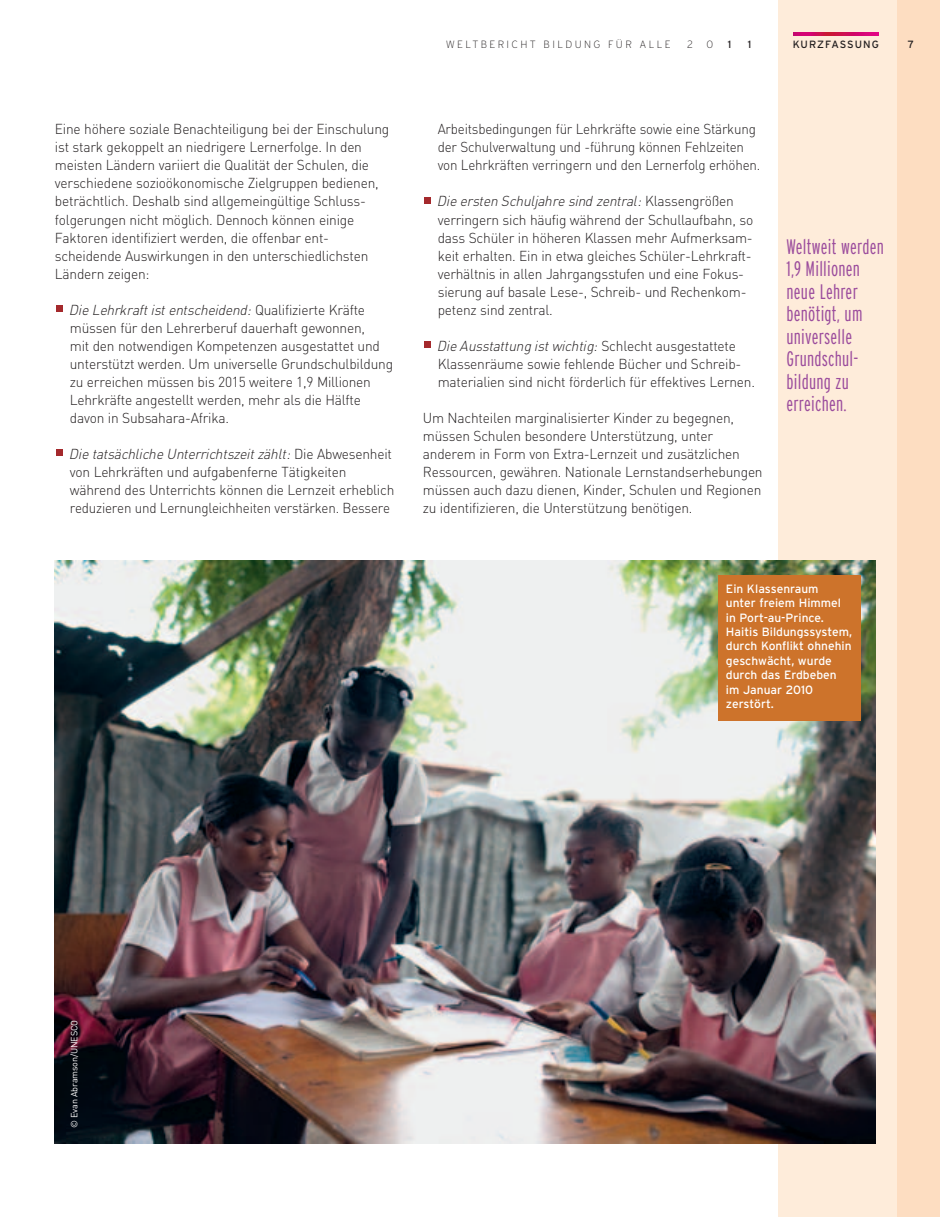
<style>
.page{position:relative;width:940px;height:1217px;background:#fff}
.page>*{position:absolute;margin:0;border:0;box-sizing:border-box;transform-origin:0 0}
.t1{font:300 extra-condensed 21px/22.5px "Interstate";letter-spacing:.01em;color:#9b4c9d}
.t2{font:300 14.25px/18px "DIN";letter-spacing:-.015em;color:#231f20;scale:.96 1}
.t3{font:300 14.25px/18px "DIN";letter-spacing:-.015em;color:#231f20;scale:.94 1}
.t4{font:12px/14.4px "Interstate";color:#fff}
.t5{font:200 10.5px "Interstate";letter-spacing:.225em;color:#231f20}
.t6{font:10.5px "Interstate";letter-spacing:.095em;color:#231f20}
.t7{font:9px "DIN";letter-spacing:-.015em;color:#fff}
.s1{font-style:italic}
</style>
<div class="page">
<div style="left:778px;top:1px;width:161px;height:1215px;background:#feecda"></div>
<div style="left:897px;top:1px;width:42px;height:1215px;background:#fdddc1"></div>
<img style="left:793px;top:32px;width:85px;height:4px">
<div style="left:56px;top:449px;width:7px;height:7px;background:#a4292c"></div>
<div style="left:56px;top:305px;width:7px;height:7px;background:#a4292c"></div>
<div style="left:424px;top:341px;width:7px;height:7px;background:#a4292c"></div>
<div style="left:424px;top:197px;width:7px;height:7px;background:#a4292c"></div>
<img style="left:55px;top:560px;width:821px;height:582px">
<div style="left:718px;top:575px;width:143px;height:146px;background:#cd732b"></div>
<p class="t2" style="left:55px;top:122px;width:350px">Eine höhere soziale Benachteiligung bei der Einschulung ist stark gekoppelt an niedrigere Lernerfolge. In den meisten Ländern variiert die Qualität der Schulen, die verschiedene sozioökonomische Zielgruppen bedienen, beträchtlich. Deshalb sind allgemeingültige Schluss&shy;folgerungen nicht möglich. Dennoch können einige Faktoren identifiziert werden, die offenbar ent&shy;scheidende Auswirkungen in den unterschiedlichsten Ländern zeigen:</p>
<p class="t2" style="left:70px;top:302px;width:338px"><span class="s1">Die Lehrkraft ist entscheidend:</span> Qualifizierte Kräfte müssen für den Lehrerberuf dauerhaft gewonnen,<br>mit den notwendigen Kompetenzen ausgestattet und unterstützt werden. Um universelle Grundschulbildung zu erreichen müssen bis 2015 weitere 1,9 Millionen Lehrkräfte angestellt werden, mehr als die Hälfte davon in Subsahara-Afrika.</p>
<p class="t2" style="left:70px;top:446px;width:339px"><span class="s1">Die tatsächliche Unterrichtszeit zählt:</span> Die Abwesenheit von Lehrkräften und aufgabenferne Tätigkeiten während des Unterrichts können die Lernzeit erheblich reduzieren und Lernungleichheiten verstärken. Bessere</p>
<p class="t5" style="left:446px;top:41px;width:227px">WELTBERICHT BILDUNG FÜR ALLE</p>
<p class="t5" style="left:687px;top:41px;width:7px">2</p>
<p class="t5" style="left:706px;top:41px;width:8px">0</p>
<p class="t6" style="left:728px;top:41px;width:5px">1</p>
<p class="t6" style="left:747px;top:41px;width:5px">1</p>
<p class="t6" style="left:792px;top:41px;width:88px">KURZFASSUNG</p>
<p class="t6" style="left:908px;top:41px;width:8px">7</p>
<p class="t3" style="left:438px;top:122px;width:345px">Arbeitsbedingungen für Lehrkräfte sowie eine Stärkung der Schulverwaltung und -führung können Fehlzeiten von Lehrkräften verringern und den Lernerfolg erhöhen.</p>
<p class="t2" style="left:438px;top:194px;width:330px"><span class="s1">Die ersten Schuljahre sind zentral:</span> Klassengrößen verringern sich häufig während der Schullaufbahn, so dass Schüler in höheren Klassen mehr Aufmerksam&shy;keit erhalten. Ein in etwa gleiches Schüler-Lehrkraft&shy;verhältnis in allen Jahrgangsstufen und eine Fokus&shy;sierung auf basale Lese-, Schreib- und Rechenkom&shy;petenz sind zentral.</p>
<p class="t2" style="left:438px;top:338px;width:332px"><span class="s1">Die Ausstattung ist wichtig:</span> Schlecht ausgestattete<br>Klassenräume sowie fehlende Bücher und Schreib&shy;materialien sind nicht förderlich für effektives Lernen.</p>
<p class="t2" style="left:423px;top:410px;width:355px">Um Nachteilen marginalisierter Kinder zu begegnen, müssen Schulen besondere Unterstützung, unter anderem in Form von Extra-Lernzeit und zusätzlichen Ressourcen, gewähren. Nationale Lernstandserhebungen müssen auch dazu dienen, Kinder, Schulen und Regionen zu identifizieren, die Unterstützung benötigen.</p>
<h1 class="t1" style="left:786px;top:237px;width:99px">Weltweit werden<br>1,9 Millionen neue Lehrer benötigt, um universelle<br>Grundschul&shy;bildung zu erreichen.</h1>
<p class="t4" style="left:726px;top:582px;width:128px">Ein Klassenraum<br>unter freiem Himmel in Port-au-Prince.<br>Haitis Bildungssystem, durch Konflikt ohnehin geschwächt, wurde durch das Erdbeben im Januar 2010 zerstört.</p>
<p class="t7" style="left:71px;top:1127px;width:110px;rotate:-90deg">© Evan Abramson/UNESCO</p>
</div>
